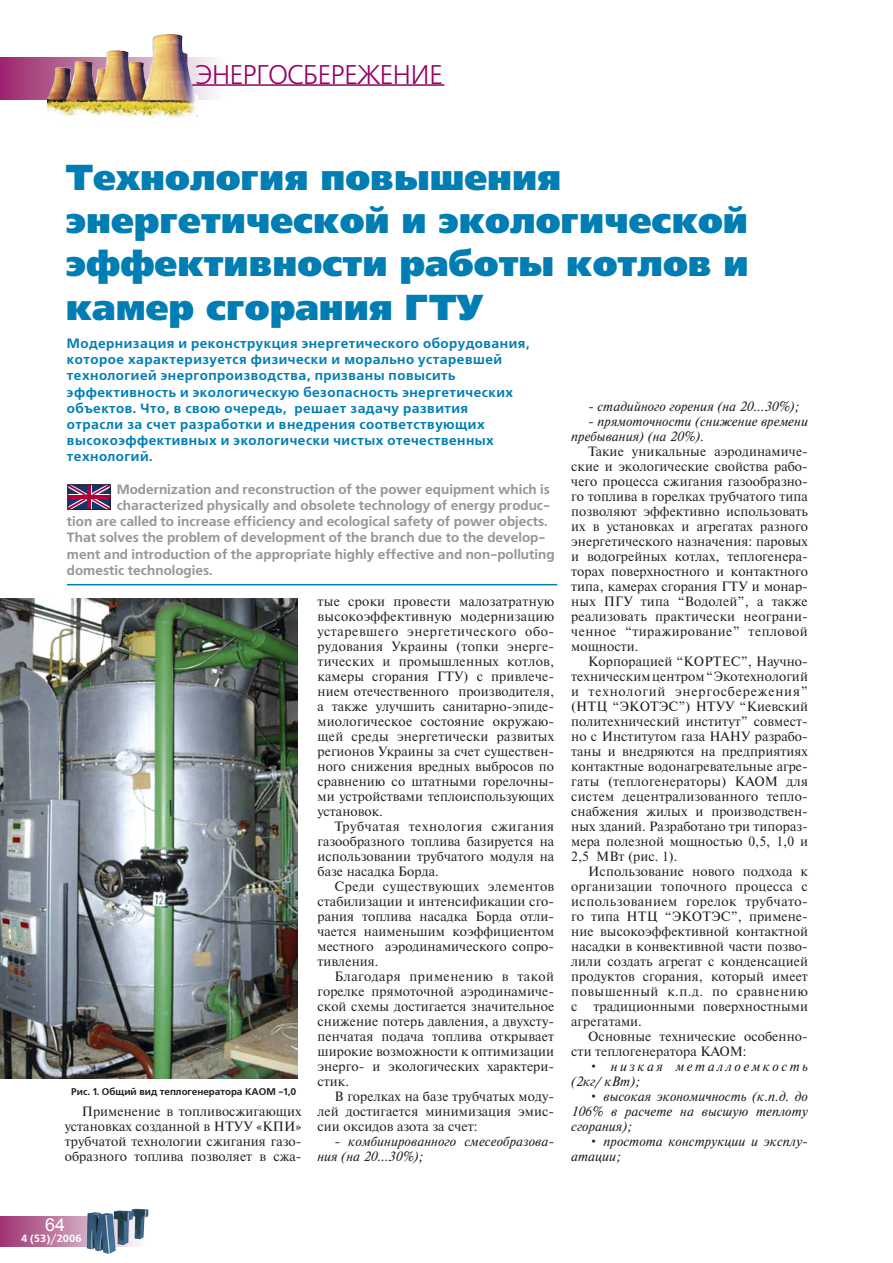
<style>
.page{position:relative;width:893px;height:1263px;background:#fff}
.page>*{position:absolute;margin:0;border:0;box-sizing:border-box;transform-origin:0 0}
.Zagolovok{font:36px/43.2px "Free Set Black C";color:#007eb3}
.t1{font:27px "Free Set C";letter-spacing:-.03em;color:#960064}
.t2{font:18px "Arial";color:#fff}
.t3{font:13.5px/15px "Newton C";letter-spacing:.005em;color:#212125;text-align:justify}
.Обычный{font:700 13.5px/16.2px "Free Set C";letter-spacing:.035em;color:#007eb3}
.Vrezka_D{font:700 13.5px "Free Set C";color:#96969a}
.t4{font:italic 13.5px/15px "Newton C";letter-spacing:.005em;color:#212125}
.t5{font:italic 13.5px/15px "Newton C";letter-spacing:.185em;color:#212125}
.t6{font:700 10.5px "Free Set C";color:#fff}
.Фото_подпись{font:700 9.75px "Free Set C";color:#212125}
</style>
<div class="page">
<svg style="left:0;top:57px;width:216px;height:43px;background:#ba6c9b"></svg>
<hr style="left:154px;top:84px;width:290px;height:2px;background:#960064">
<img style="left:48px;top:34px;width:149px;height:84px">
<svg style="left:0;top:1216px;width:139px;height:30px;background:#986d92"></svg>
<img style="left:124px;top:1216px;width:24px;height:29px">
<hr style="left:67px;top:584px;width:490px;height:1px;background:#007eb3">
<svg style="left:70px;top:487px;width:38px;height:21px"></svg>
<div style="left:68px;top:485px;width:42px;height:25px;border:1px solid #212125"></div>
<img style="left:0;top:598px;width:298px;height:480px">
<p class="t1" style="left:195px;top:60px;width:249px">ЭНЕРГОСБЕРЕЖЕНИЕ</p>
<p class="Zagolovok" style="left:66px;top:156px;width:684px">Технология повышения энергетической и экологической эффективности работы котлов и камер сгорания ГТУ</p>
<p class="Обычный" style="left:67px;top:336px;width:464px">Модернизация и реконструкция энергетического оборудования, которое характеризуется физически и морально устаревшей технологией энергопроизводства, призваны повысить эффективность и экологическую безопасность энергетических объектов. Что, в свою очередь, решает задачу развития<br>отрасли за счет разработки и внедрения соответствующих высокоэффективных и экологически чистых отечественных технологий.</p>
<p class="Vrezka_D" style="left:117px;top:481px;width:435px">Modernization and reconstruction of the power equipment which is</p>
<p class="Vrezka_D" style="left:117px;top:498px;width:435px">characterized physically and obsolete technology of energy produc-</p>
<p class="Vrezka_D" style="left:67px;top:514px;width:482px">tion are called to increase efficiency and ecological safety of power objects.</p>
<p class="Vrezka_D" style="left:67px;top:530px;width:480px">That solves the problem of development of the branch due to the develop-</p>
<p class="Vrezka_D" style="left:67px;top:546px;width:489px">ment and introduction of the appropriate highly effective and non-polluting</p>
<p class="Vrezka_D" style="left:67px;top:562px;width:147px">domestic technologies.</p>
<p class="t4" style="left:588px;top:399px;width:212px">- стадийного горения (на 20...30%);</p>
<p class="t4" style="left:571px;top:414px;width:238px;text-indent:17px">- прямоточности (снижение времени пребывания) (на 20%).</p>
<p class="t3" style="left:571px;top:443px;width:238px;text-indent:17px">Такие уникальные аэродинамиче&shy;ские и экологические свойства рабо&shy;чего процесса сжигания газообразно&shy;го топлива в горелках трубчатого типа позволяют эффективно использовать их в установках и агрегатах разного энергетического назначения: паровых и водогрейных котлах, теплогенера&shy;торах поверхностного и контактного типа, камерах сгорания ГТУ и монар&shy;ных ПГУ типа “Водолей”, а также реализовать практически неограни&shy;ченное “тиражирование” тепловой мощности.</p>
<p class="t3" style="left:571px;top:653px;width:238px;text-indent:17px">Корпорацией “КОРТЕС”, Научно&shy;техническим центром “Экотехнологий и технологий энергосбережения” (НТЦ “ЭКОТЭС”) НТУУ “Киевский политехнический институт” совмест&shy;но с Институтом газа НАНУ разрабо&shy;таны и внедряются на предприятиях контактные водонагревательные агре&shy;гаты (теплогенераторы) КАОМ для систем децентрализованного тепло&shy;снабжения жилых и производствен&shy;ных зданий. Разработано три типораз&shy;мера полезной мощностью 0,5, 1,0 и 2,5 МВт (рис. 1).</p>
<p class="t3" style="left:571px;top:863px;width:238px;text-indent:17px">Использование нового подхода к организации топочного процесса с использованием горелок трубчато&shy;го типа НТЦ “ЭКОТЭС”, примене&shy;ние высокоэффективной контактной насадки в конвективной части позво&shy;лили создать агрегат с конденсацией продуктов сгорания, который имеет повышенный к.п.д. по сравнению с традиционными поверхностными агрегатами.</p>
<p class="t3" style="left:571px;top:1028px;width:238px;text-indent:17px">Основные технические особенно&shy;сти теплогенератора КАОМ:</p>
<p class="t5" style="left:571px;top:1059px;width:238px;text-indent:17px">• низкая металлоемкость (2кг/ кВт);</p>
<p class="t4" style="left:571px;top:1089px;width:238px;text-align:justify;text-indent:17px">• высокая экономичность (к.п.д. до 106% в расчете на высшую теплоту сгорания);</p>
<p class="t4" style="left:571px;top:1134px;width:238px;text-indent:17px">• простота конструкции и эксплу&shy;атации;</p>
<p class="t3" style="left:317px;top:593px;width:238px">тые сроки провести малозатратную высокоэффективную модернизацию устаревшего энергетического обо&shy;рудования Украины (топки энерге&shy;тических и промышленных котлов, камеры сгорания ГТУ) с привлече&shy;нием отечественного производителя, а также улучшить санитарно-эпиде&shy;миологическое состояние окружаю&shy;щей среды энергетически развитых регионов Украины за счет существен&shy;ного снижения вредных выбросов по сравнению со штатными горелочны&shy;ми устройствами теплоиспользующих установок.</p>
<p class="t3" style="left:317px;top:818px;width:238px;text-indent:17px">Трубчатая технология сжигания газообразного топлива базируется на использовании трубчатого модуля на базе насадка Борда.</p>
<p class="t3" style="left:317px;top:878px;width:238px;text-indent:17px">Среди существующих элементов стабилизации и интенсификации сго&shy;рания топлива насадка Борда отли&shy;чается наименьшим коэффициентом местного аэродинамического сопро&shy;тивления.</p>
<p class="t3" style="left:317px;top:968px;width:238px;text-indent:17px">Благодаря применению в такой горелке прямоточной аэродинамиче&shy;ской схемы достигается значительное снижение потерь давления, а двухсту&shy;пенчатая подача топлива открывает широкие возможности к оптимизации энерго- и экологических характери&shy;стик.</p>
<p class="t3" style="left:317px;top:1088px;width:238px;text-indent:17px">В горелках на базе трубчатых моду&shy;лей достигается минимизация эмис&shy;сии оксидов азота за счет:</p>
<p class="t4" style="left:317px;top:1134px;width:238px;text-indent:17px">- комбинированного смесеобразова&shy;ния (на 20...30%);</p>
<p class="Фото_подпись" style="left:71px;top:1086px;width:227px">Рис. 1. Общий вид теплогенератора КАОМ -1,0</p>
<p class="t3" style="left:65px;top:1103px;width:238px;text-indent:17px">Применение в топливосжигающих установках созданной в НТУУ «КПИ» трубчатой технологии сжигания газо&shy;образного топлива позволяет в сжа-</p>
<p class="t2" style="left:45px;top:1213px;width:22px">64</p>
<p class="t6" style="left:21px;top:1232px;width:62px">4 (53)/2006</p>
</div>
